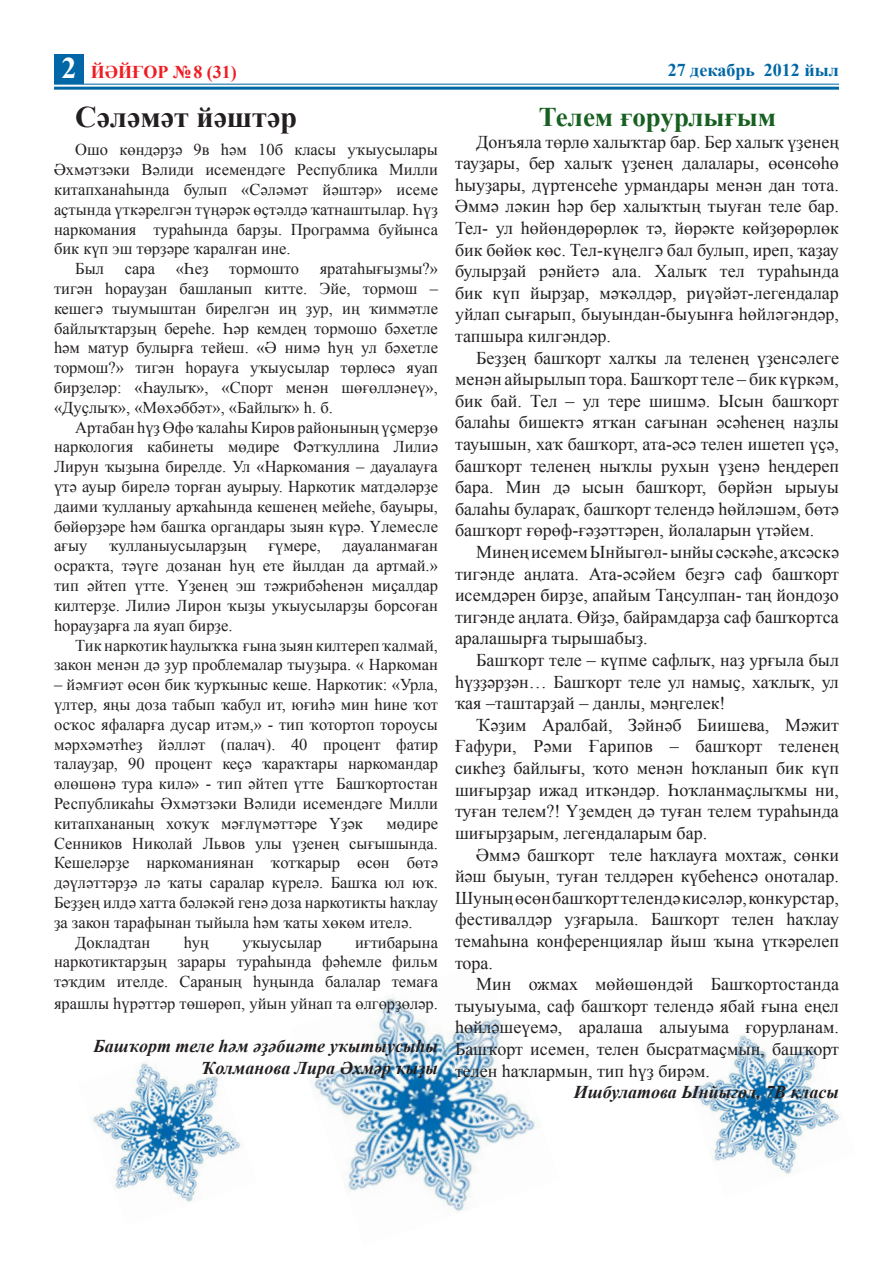
<style>
.page{position:relative;width:893px;height:1263px;background:#fff}
.page>*{position:absolute;margin:0;border:0;box-sizing:border-box;transform-origin:0 0}
.t1{font:700 30px "Times New Roman";color:#231f20}
.t2{font:700 30px "Times New Roman";color:#fff}
.t3{font:700 27px "Times New Roman";color:#176021}
.t4{font:18px/21.6px "Times New Roman";color:#231f20;text-align:justify}
.t5{font:italic 700 18px "Times New Roman";color:#231f20}
.t6{font:700 18px "Times New Roman";color:#0167a6}
.t7{font:700 18px "Times New Roman";color:#ee1d23}
.t8{font:16.5px/19.8px "Times New Roman";color:#231f20;text-align:justify}
</style>
<div class="page">
<hr style="left:54px;top:84px;width:785px;height:1px;background:#0167a6">
<hr style="left:54px;top:87px;width:785px;height:3px;background:#0167a6">
<div style="left:54px;top:54px;width:30px;height:30px;background:#0167a6"></div>
<img style="left:93px;top:1063px;width:148px;height:139px">
<img style="left:310px;top:995px;width:225px;height:217px">
<img style="left:689px;top:1035px;width:151px;height:139px">
<p class="t2" style="left:62px;top:48px;width:16px">2</p>
<p class="t7" style="left:91px;top:59px;width:144px">ЙӘЙҒОР №8 (31)</p>
<p class="t6" style="left:668px;top:57px;width:173px">27 декабрь 2012 йыл</p>
<p class="t3" style="left:539px;top:98px;width:239px">Телем ғорурлығым</p>
<p class="t4" style="left:455px;top:131px;width:385px;text-indent:21px">Донъяла төрлө халыҡтар бар. Бер халыҡ үҙенең тауҙары, бер халыҡ үҙенең далалары, өсөнсөһө һыуҙары, дүртенсеһе урмандары менән дан тота.<br>Әммә ләкин һәр бер халыҡтың тыуған теле бар.<br>Тел- ул һөйөндөрөрлөк тә, йөрәкте көйҙөрөрлөк бик бөйөк көс. Тел-күңелгә бал булып, иреп, ҡаҙау булырҙай рәнйетә ала. Халыҡ тел тураһында бик күп йырҙар, мәҡәлдәр, риүәйәт-легендалар уйлап сығарып, быуындан-быуынға һөйләгәндәр, тапшыра килгәндәр.</p>
<p class="t4" style="left:455px;top:347px;width:385px;text-indent:21px">Беҙҙең башҡорт халҡы ла теленең үҙенсәлеге менән айырылып тора. Башҡорт теле – бик күркәм, бик бай. Тел – ул тере шишмә. Ысын башҡорт балаһы бишектә ятҡан сағынан әсәһенең наҙлы тауышын, хаҡ башҡорт, ата-әсә телен ишетеп үҫә, башҡорт теленең ныҡлы рухын үҙенә һеңдереп бара. Мин дә ысын башҡорт, бөрйән ырыуы балаһы булараҡ, башҡорт телендә һөйләшәм, бөтә башҡорт ғөрөф-ғәҙәттәрен, йолаларын үтәйем.</p>
<p class="t4" style="left:455px;top:541px;width:385px;text-indent:21px">Минең исемем Ынйыгөл- ынйы сәскәһе, аҡсәскә тигәнде аңлата. Ата-әсәйем беҙгә саф башҡорт исемдәрен бирҙе, апайым Таңсулпан- таң йондоҙо тигәнде аңлата. Өйҙә, байрамдарҙа саф башҡортса аралашырға тырышабыҙ.</p>
<p class="t4" style="left:455px;top:649px;width:385px;text-indent:21px">Башҡорт теле – күпме сафлыҡ, наҙ урғыла был һүҙҙәрҙән… Башҡорт теле ул намыҫ, хаҡлыҡ, ул ҡая –таштарҙай – данлы, мәңгелек!</p>
<p class="t4" style="left:455px;top:714px;width:385px;text-indent:21px">Ҡәҙим Аралбай, Зәйнәб Биишева, Мәжит Ғафури, Рәми Ғарипов – башҡорт теленең сикһеҙ байлығы, ҡото менән һоҡланып бик күп шиғырҙар ижад иткәндәр. Һоҡланмаҫлыҡмы ни, туған телем?! Үҙемдең дә туған телем тураһында шиғырҙарым, легендаларым бар.</p>
<p class="t4" style="left:455px;top:843px;width:385px;text-indent:21px">Әммә башҡорт теле һаҡлауға мохтаж, сөнки йәш быуын, туған телдәрен күбеһенсә оноталар.<br>Шуның өсөн башҡорт телендә кисәләр, конкурстар, фестивалдәр уҙғарыла. Башҡорт телен һаҡлау темаһына конференциялар йыш ҡына үткәрелеп тора.</p>
<p class="t4" style="left:455px;top:973px;width:385px;text-indent:21px">Мин ожмах мөйөшөндәй Башҡортостанда тыуыуыма, саф башҡорт телендә ябай ғына еңел һөйләшеүемә, аралаша алыуыма ғорурланам.<br>Башҡорт исемен, телен бысратмаҫмын, башҡорт телен һаҡлармын, тип һүҙ бирәм.</p>
<p class="t5" style="left:574px;top:1079px;width:267px">Ишбулатова Ынйыгөл, 7В класы</p>
<p class="t1" style="left:75px;top:96px;width:223px">Сәләмәт йәштәр</p>
<p class="t8" style="left:54px;top:140px;width:385px;text-indent:21px">Ошо көндәрҙә 9в һәм 10б класы уҡыусылары Әхмәтзәки Вәлиди исемендәге Республика Милли китапханаһында булып «Сәләмәт йәштәр» исеме аҫтында үткәрелгән түңәрәк өҫтәлдә ҡатнаштылар. Һүҙ наркомания тураһында барҙы. Программа буйынса бик күп эш төрҙәре ҡаралған ине.</p>
<p class="t8" style="left:75px;top:259px;width:81px">Был сара</p>
<p class="t8" style="left:176px;top:259px;width:34px">«Һеҙ</p>
<p class="t8" style="left:229px;top:259px;width:71px">тормошто</p>
<p class="t8" style="left:54px;top:259px;width:385px;text-indent:266px">яратаһығыҙмы?» тигән һорауҙан башланып китте. Эйе, тормош – кешегә тыумыштан бирелгән иң ҙур, иң ҡиммәтле байлыҡтарҙың береһе. Һәр кемдең тормошо бәхетле һәм матур булырға тейеш. «Ә нимә һуң ул бәхетле тормош?» тигән һорауға уҡыусылар төрлөсә яуап бирҙеләр: «Һаулыҡ», «Спорт менән шөғөлләнеү», «Дуҫлыҡ», «Мөхәббәт», «Байлыҡ» һ. б.</p>
<p class="t8" style="left:54px;top:417px;width:385px;text-indent:21px">Артабан һүҙ Өфө ҡалаһы Киров районының үҫмерҙө наркология кабинеты мөдире Фәтҡуллина Лилиә Лирун ҡыҙына бирелде. Ул «Наркомания – дауалауға үтә ауыр бирелә торған ауырыу. Наркотик матдәләрҙе даими ҡулланыу арҡаһында кешенең мейеһе, бауыры, бөйөрҙәре һәм башҡа органдары зыян күрә. Үлемесле ағыу</p>
<p class="t8" style="left:109px;top:536px;width:139px">ҡулланыусыларҙың</p>
<p class="t8" style="left:268px;top:536px;width:54px">ғүмере,</p>
<p class="t8" style="left:54px;top:536px;width:385px;text-indent:289px">дауаланмаған осраҡта, тәүге дозанан һуң ете йылдан да артмай.» тип әйтеп үтте. Үҙенең эш тәжрибәһенән миҫалдар килтерҙе. Лилиә Лирон ҡыҙы уҡыусыларҙы борсоған һорауҙарға ла яуап бирҙе.</p>
<p class="t8" style="left:54px;top:635px;width:385px;text-align:right">Тик наркотик һаулыҡҡа ғына зыян килтереп ҡалмай, закон менән дә ҙур проблемалар тыуҙыра. « Наркоман</p>
<p class="t8" style="left:54px;top:674px;width:385px">– йәмғиәт өсөн бик ҡурҡыныс кеше. Наркотик: «Урла, үлтер, яңы доза табып ҡабул ит, юғиһә мин һине ҡот осҡос яфаларға дусар итәм,» - тип ҡотортоп тороусы мәрхәмәтһеҙ йәлләт (палач). 40 процент фатир талауҙар, 90 процент кеҫә ҡараҡтары наркомандар өлөшөнә тура килә» - тип әйтеп үтте Башҡортостан Республикаһы Әхмәтзәки Вәлиди исемендәге Милли китапхананың хоҡуҡ мәғлүмәттәре Үҙәк</p>
<p class="t8" style="left:54px;top:813px;width:385px;text-indent:332px">мөдире Сенников Николай Львов улы үҙенең сығышында.<br>Кешеләрҙе наркоманиянан ҡотҡарыр өсөн бөтә дәүләттәрҙә лә ҡаты саралар күрелә. Башҡа юл юҡ.<br>Беҙҙең илдә хатта бәләкәй генә доза наркотикты һаҡлау ҙа закон тарафынан тыйыла һәм ҡаты хөкөм ителә.</p>
<p class="t8" style="left:75px;top:932px;width:77px">Докладтан</p>
<p class="t8" style="left:184px;top:932px;width:27px">һуң</p>
<p class="t8" style="left:242px;top:932px;width:81px">уҡыусылар</p>
<p class="t8" style="left:54px;top:932px;width:385px;text-indent:301px">иғтибарына наркотиктарҙың зарары тураһында фәһемле фильм тәҡдим ителде. Сараның һуңында балалар темаға</p>
<p class="t8" style="left:54px;top:993px;width:385px">ярашлы һүрәттәр төшөрөп, уйын уйнап та өлгөрҙөләр.</p>
<p class="t5" style="left:94px;top:1033px;width:346px">Башҡорт теле һәм әҙәбиәте уҡытыусыһы</p>
<p class="t5" style="left:201px;top:1055px;width:239px">Ҡолманова Лира Әхмәр ҡыҙы</p>
</div>
